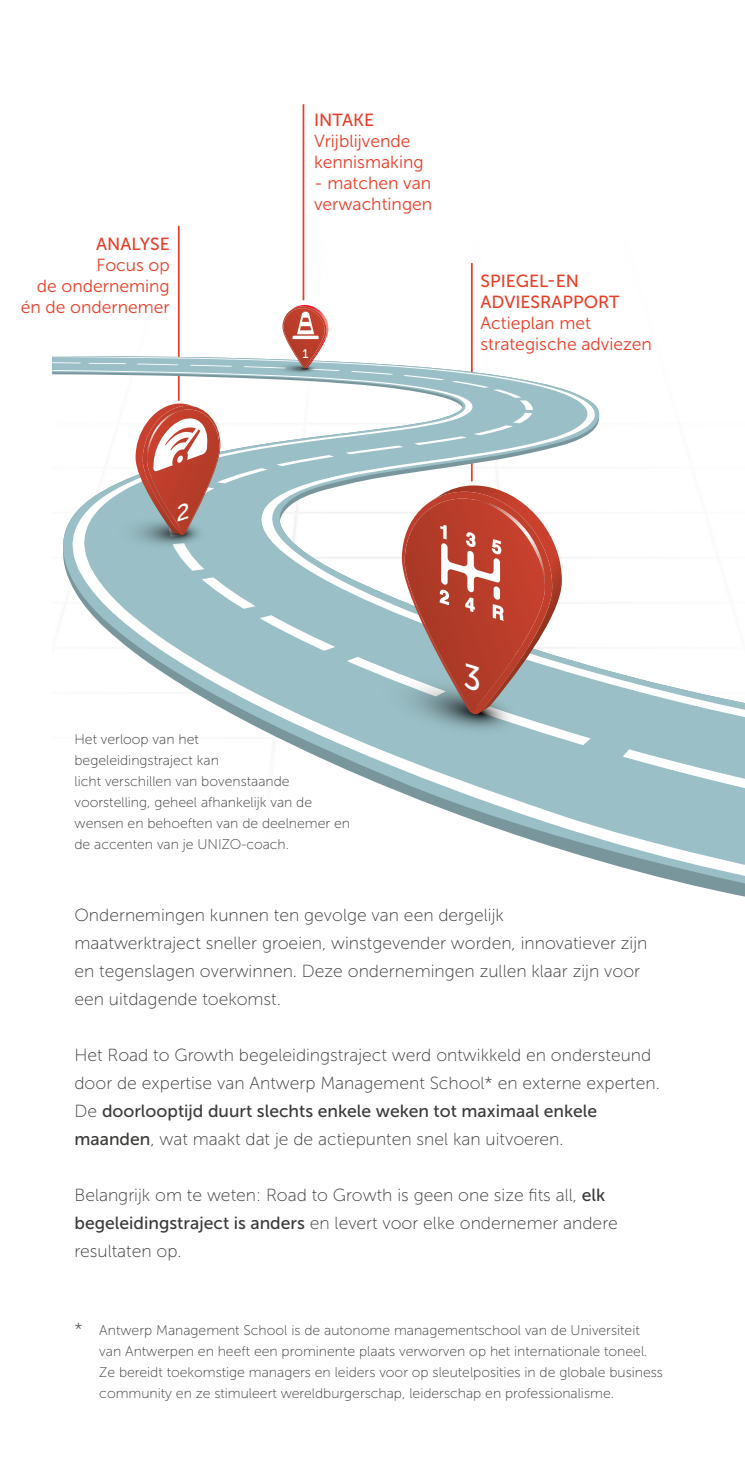
<style>
.page{position:relative;width:745px;height:1474px;background:#fff}
.page>*{position:absolute;margin:0;border:0;box-sizing:border-box;transform-origin:0 0}
.t1{font:17.5px/28px "Museo Sans 100";color:#3a3a39}
.t2{font:17.5px/21px "Museo Sans 300";color:#e83f29}
.t3{font:17.5px "Museo Sans 500";color:#3a3a39}
.t4{font:17.5px/21px "Museo Sans 500";color:#e83f29}
.t5{font:14px/21px "Museo Sans 100";color:#3a3a39}
.t6{font:12.6px "Museo Sans 500";color:#fff}
.s1{font-family:"Museo Sans 100"}
.s2{font-family:"Museo Sans 500"}
.s3{font-size:17.5px}
</style>
<div class="page">
<svg style="left:52px;top:370px;width:692px;height:516px"></svg>
<svg style="left:52px;top:362px;width:29px;height:1px"></svg>
<svg style="left:622px;top:749px;width:122px;height:44px"></svg>
<svg style="left:88px;top:305px;width:502px;height:440px"></svg>
<p class="t4" style="left:96px;top:234px;width:75px">ANALYSE</p>
<p class="t2" style="left:21px;top:255px;width:150px;text-align:right">Focus op<br>de onderneming én de ondernemer</p>
<p class="t4" style="left:314px;top:110px;width:11px">inta</p>
<p class="t4" style="left:353px;top:110px;width:20px">ke</p>
<p class="t2" style="left:314px;top:131px;width:111px">Vrijblijvende kennismaking</p>
<p class="t2" style="left:314px;top:173px;width:120px">- matchen van verwachtingen</p>
<p class="t6" style="left:302px;top:346px;width:8px">1</p>
<p class="t4" style="left:480px;top:270px;width:141px">SPIEGEL-EN<br>ADVIESRAPPORT</p>
<p class="t2" style="left:480px;top:312px;width:173px">Actieplan met strategische adviezen</p>
<p class="t5" style="left:74px;top:728px;width:277px">Het verloop van het<br>begeleidingstraject kan<br>licht verschillen van bovenstaande voorstelling, geheel afhankelijk van de wensen en behoeften van de deelnemer en de accenten van je UN IZO-coach.</p>
<p class="t1" style="left:74px;top:901px;width:574px">Ondernemingen kunnen ten gevolge van een dergelijk<br>maatwerktraject sneller groeien, winstgevender worden, innovatiever zijn en tegenslagen overwinnen. Deze ondernemingen zullen klaar zijn voor een uitdagende toekomst.</p>
<p class="t1" style="left:74px;top:1041px;width:586px">Het Road to Growth begeleidingstraject werd ontwikkeld en ondersteund door de expertise van Antwerp Management School* en externe experten.</p>
<p class="t3" style="left:74px;top:1101px;width:524px"><span class="s1">De</span> doorlooptijd duurt slechts enkele weken tot maximaal enkele</p>
<p class="t1" style="left:74px;top:1125px;width:490px"><span class="s2">maanden</span>, wat maakt dat je de actiepunten snel kan uitvoeren.</p>
<p class="t1" style="left:74px;top:1181px;width:544px">Belangrijk om te weten: Road to Growth is geen one size fits all, <span class="s2">elk begeleidingstraject is anders</span> en levert voor elke ondernemer andere resultaten op.</p>
<p class="t5" style="left:99px;top:1319px;width:565px;text-indent:-25px"><span class="s3">*</span> Antwerp Management School is de autonome managementschool van de Universiteit van Antwerpen en heeft een prominente plaats verworven op het internationale toneel.<br>Ze bereidt toekomstige managers en leiders voor op sleutelposities in de globale business community en ze stimuleert wereldburgerschap, leiderschap en professionalisme.</p>
</div>
